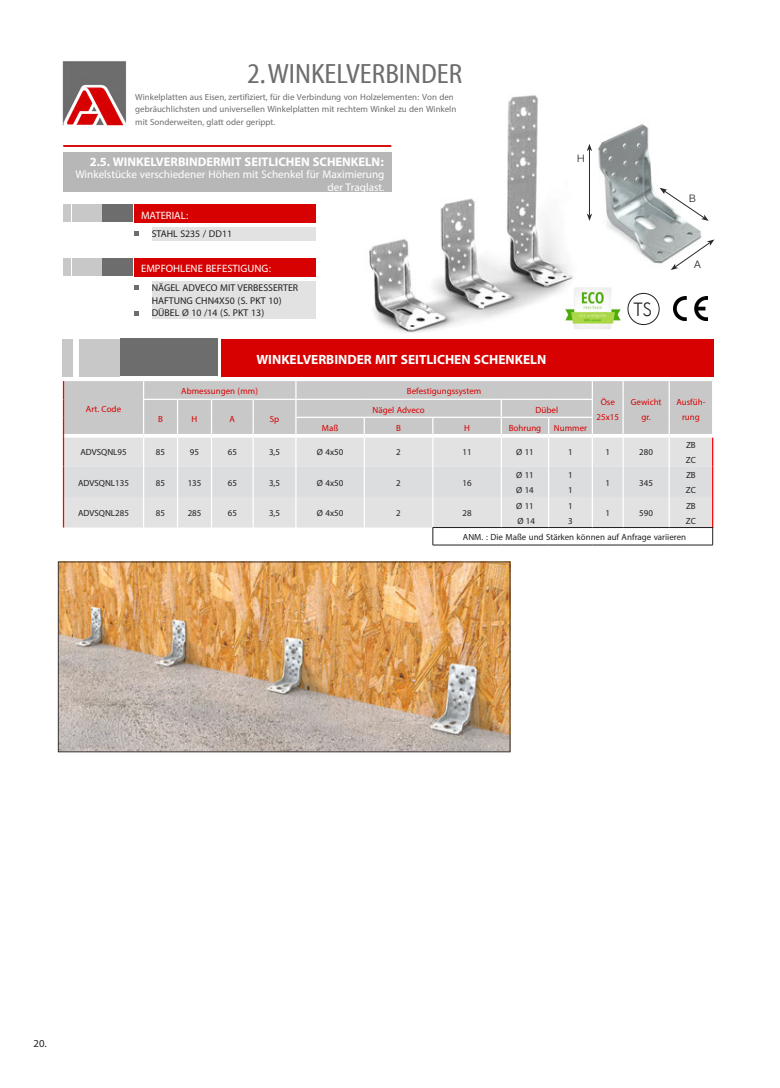
<style>
.page{position:relative;width:780px;height:1088px;background:#fff}
.page>*{position:absolute;margin:0;border:0;box-sizing:border-box;transform-origin:0 0}
.t1{font:28.12px "Myriad Cn Web";color:#6d6d6d}
.t2{font:700 18.75px "Myriad Arabic";color:#fff}
.t3{font:300 18.75px "Futura BT";color:#231f20}
.t4{font:700 17.5px "Myriad Arabic";color:#fff}
.t5{font:15.62px/12.5px "Myriad Arabic";color:#fff;text-align:right}
.t6{font:15px "Myriad Arabic";color:#fff}
.t7{font:15px "Myriad Arabic";color:#231f20}
.t8{font:13.75px/12.5px "Myriad Arabic";color:#231f20}
.t9{font:12.5px/12.5px "Myriad Arabic";color:#6d6d6d}
.t10{font:12.5px "Myriad Arabic";color:#231f20}
.t11{font:12.5px/15px "Myriad Arabic";color:#d70101;text-align:center}
.t12{font:10.5px "Kalinga";color:#231f20}
</style>
<div class="page">
<img style="left:62px;top:61px;width:65px;height:65px">
<img style="left:673px;top:296px;width:34px;height:25px">
<div style="left:63px;top:339px;width:10px;height:37px;background:#c8c8c8"></div>
<div style="left:80px;top:339px;width:40px;height:37px;background:#c8c8c8"></div>
<div style="left:120px;top:339px;width:98px;height:37px;background:#6d6d6d"></div>
<div style="left:221px;top:339px;width:492px;height:37px;background:#d70101"></div>
<img style="left:369px;top:95px;width:191px;height:238px">
<img style="left:517px;top:113px;width:198px;height:178px">
<hr style="left:64px;top:145px;width:326px;height:2px;background:#d80001">
<div style="left:152px;top:227px;width:163px;height:14px;background:#e2e2e2"></div>
<div style="left:152px;top:282px;width:163px;height:37px;background:#e2e2e2"></div>
<div style="left:63px;top:204px;width:8px;height:18px;background:#c8c8c8"></div>
<div style="left:73px;top:204px;width:29px;height:18px;background:#c8c8c8"></div>
<div style="left:102px;top:204px;width:31px;height:18px;background:#6d6d6d"></div>
<div style="left:134px;top:204px;width:181px;height:18px;background:#d70101"></div>
<div style="left:63px;top:258px;width:8px;height:18px;background:#c8c8c8"></div>
<div style="left:73px;top:258px;width:29px;height:18px;background:#c8c8c8"></div>
<div style="left:102px;top:258px;width:31px;height:18px;background:#6d6d6d"></div>
<div style="left:134px;top:258px;width:181px;height:18px;background:#d70101"></div>
<svg style="left:134px;top:231px;width:5px;height:5px"></svg>
<svg style="left:134px;top:285px;width:5px;height:5px"></svg>
<svg style="left:134px;top:311px;width:5px;height:5px"></svg>
<div style="left:63px;top:152px;width:328px;height:40px;background:#b7b7b7"></div>
<img style="left:563px;top:283px;width:58px;height:46px">
<img style="left:60px;top:564px;width:448px;height:186px">
<div style="left:64px;top:497px;width:648px;height:30px;background:#e2e2e2"></div>
<hr style="left:143px;top:497px;width:1px;height:30px;background:#fff">
<hr style="left:177px;top:497px;width:1px;height:30px;background:#fff">
<hr style="left:211px;top:497px;width:1px;height:30px;background:#fff">
<hr style="left:363px;top:497px;width:2px;height:30px;background:#fff">
<hr style="left:432px;top:497px;width:1px;height:30px;background:#fff">
<hr style="left:500px;top:497px;width:2px;height:30px;background:#fff">
<hr style="left:548px;top:497px;width:1px;height:30px;background:#fff">
<hr style="left:591px;top:497px;width:2px;height:30px;background:#fff">
<hr style="left:622px;top:497px;width:1px;height:30px;background:#fff">
<hr style="left:668px;top:497px;width:1px;height:30px;background:#fff">
<hr style="left:712px;top:497px;width:1px;height:30px;background:#f00">
<hr style="left:63px;top:497px;width:1px;height:30px;background:#f00">
<svg style="left:63px;top:381px;width:650px;height:116px;background:#d7d6d7"></svg>
<hr style="left:252px;top:466px;width:2px;height:31px;background:#fff">
<hr style="left:295px;top:466px;width:1px;height:31px;background:#fff">
<hr style="left:252px;top:497px;width:2px;height:30px;background:#fff">
<hr style="left:295px;top:497px;width:1px;height:30px;background:#fff">
<hr style="left:432px;top:527px;width:69px;height:1px;background:#231f20">
<svg style="left:432px;top:528px;width:1px;height:17px"></svg>
<hr style="left:501px;top:527px;width:47px;height:1px;background:#231f20">
<hr style="left:548px;top:527px;width:44px;height:1px;background:#231f20">
<hr style="left:592px;top:527px;width:31px;height:1px;background:#231f20">
<hr style="left:623px;top:527px;width:46px;height:1px;background:#231f20">
<hr style="left:669px;top:527px;width:44px;height:1px;background:#231f20">
<hr style="left:432px;top:545px;width:69px;height:1px;background:#231f20">
<hr style="left:501px;top:545px;width:47px;height:1px;background:#231f20">
<hr style="left:548px;top:545px;width:44px;height:1px;background:#231f20">
<hr style="left:592px;top:545px;width:31px;height:1px;background:#231f20">
<hr style="left:623px;top:545px;width:46px;height:1px;background:#231f20">
<hr style="left:669px;top:545px;width:43px;height:1px;background:#231f20">
<svg style="left:712px;top:528px;width:1px;height:17px"></svg>
<hr style="left:589px;top:149px;width:1px;height:66px;background:#292929">
<svg style="left:586px;top:144px;width:6px;height:7px"></svg>
<svg style="left:586px;top:213px;width:6px;height:8px"></svg>
<svg style="left:659px;top:188px;width:49px;height:33px"></svg>
<svg style="left:670px;top:239px;width:44px;height:31px"></svg>
<div style="left:627px;top:293px;width:32px;height:32px;border:1px solid #231f20;border-radius:50%"></div>
<p class="t1" style="left:247px;top:59px;width:216px">2.WINKELVERBINDER</p>
<p class="t9" style="left:135px;top:91px;width:322px">Winkelplatten aus Eisen, zertifiziert, für die Verbindung von Holzelementen: Von den gebräuchlichsten und universellen Winkelplatten mit rechtem Winkel zu den Winkeln mit Sonderweiten, glatt oder gerippt.</p>
<p class="t4" style="left:90px;top:149px;width:296px">2.5. WINKELVERBINDERMIT SEITLICHEN SCHENKELN:</p>
<p class="t5" style="left:75px;top:168px;width:310px">Winkelstücke verschiedener Höhen mit Schenkel für Maximierung der Traglast.</p>
<p class="t6" style="left:141px;top:205px;width:49px">MATERIAL:</p>
<p class="t8" style="left:152px;top:227px;width:82px">STAHL S235 / DD11</p>
<p class="t6" style="left:141px;top:259px;width:132px">EMPFOHLENE BEFESTIGUNG:</p>
<p class="t8" style="left:152px;top:282px;width:148px">NÄGEL ADVECO MIT VERBESSERTER<br>HAFTUNG CHN4X50 (S. PKT 10)</p>
<p class="t8" style="left:152px;top:307px;width:114px">DÜBEL Ø 10 /14 (S. PKT 13)</p>
<p class="t2" style="left:256px;top:347px;width:291px">WINKELVERBINDER MIT SEITLICHEN SCHENKELN</p>
<p class="t12" style="left:576px;top:152px;width:10px">H</p>
<p class="t3" style="left:633px;top:298px;width:20px">TS</p>
<p class="t12" style="left:689px;top:191px;width:9px">B</p>
<p class="t12" style="left:694px;top:257px;width:8px">A</p>
<p class="t11" style="left:86px;top:402px;width:37px">Art. Code</p>
<p class="t11" style="left:181px;top:384px;width:78px">Abmessungen (mm)</p>
<p class="t11" style="left:407px;top:384px;width:76px">Befestigungssystem</p>
<p class="t11" style="left:600px;top:394px;width:16px">Öse</p>
<p class="t11" style="left:596px;top:409px;width:24px">25x15</p>
<p class="t11" style="left:630px;top:394px;width:32px">Gewicht gr.</p>
<p class="t11" style="left:676px;top:394px;width:30px">Ausfüh-</p>
<p class="t11" style="left:372px;top:402px;width:54px">Nägel Adveco</p>
<p class="t11" style="left:535px;top:402px;width:24px">Dübel</p>
<p class="t11" style="left:158px;top:411px;width:6px">B</p>
<p class="t11" style="left:192px;top:411px;width:7px">H</p>
<p class="t11" style="left:229px;top:411px;width:7px">A</p>
<p class="t11" style="left:270px;top:411px;width:11px">Sp</p>
<p class="t11" style="left:682px;top:409px;width:19px">rung</p>
<p class="t11" style="left:322px;top:420px;width:18px">Maß</p>
<p class="t11" style="left:396px;top:420px;width:6px">B</p>
<p class="t11" style="left:464px;top:420px;width:7px">H</p>
<p class="t11" style="left:508px;top:420px;width:34px">Bohrung</p>
<p class="t11" style="left:554px;top:420px;width:35px">Nummer</p>
<p class="t10" style="left:80px;top:444px;width:48px">ADVSQNL95</p>
<p class="t10" style="left:156px;top:444px;width:11px">85</p>
<p class="t10" style="left:190px;top:444px;width:11px">95</p>
<p class="t10" style="left:228px;top:444px;width:11px">65</p>
<p class="t10" style="left:269px;top:444px;width:13px">3,5</p>
<p class="t10" style="left:317px;top:444px;width:28px">Ø 4x50</p>
<p class="t10" style="left:396px;top:444px;width:6px">2</p>
<p class="t10" style="left:462px;top:444px;width:11px">11</p>
<p class="t10" style="left:516px;top:444px;width:19px">Ø 11</p>
<p class="t10" style="left:568px;top:444px;width:6px">1</p>
<p class="t10" style="left:605px;top:444px;width:6px">1</p>
<p class="t10" style="left:639px;top:444px;width:15px">280</p>
<p class="t10" style="left:78px;top:474px;width:52px">ADVSQNL135</p>
<p class="t10" style="left:156px;top:474px;width:11px">85</p>
<p class="t10" style="left:188px;top:474px;width:15px">135</p>
<p class="t10" style="left:228px;top:474px;width:11px">65</p>
<p class="t10" style="left:269px;top:474px;width:13px">3,5</p>
<p class="t10" style="left:317px;top:474px;width:28px">Ø 4x50</p>
<p class="t10" style="left:396px;top:474px;width:6px">2</p>
<p class="t10" style="left:462px;top:474px;width:11px">16</p>
<p class="t10" style="left:78px;top:505px;width:52px">ADVSQNL285</p>
<p class="t10" style="left:156px;top:505px;width:11px">85</p>
<p class="t10" style="left:188px;top:505px;width:15px">285</p>
<p class="t10" style="left:228px;top:505px;width:11px">65</p>
<p class="t10" style="left:269px;top:505px;width:13px">3,5</p>
<p class="t10" style="left:317px;top:505px;width:28px">Ø 4x50</p>
<p class="t10" style="left:396px;top:505px;width:6px">2</p>
<p class="t10" style="left:462px;top:505px;width:11px">28</p>
<p class="t10" style="left:516px;top:467px;width:19px">Ø 11</p>
<p class="t10" style="left:516px;top:482px;width:19px">Ø 14</p>
<p class="t10" style="left:516px;top:497px;width:19px">Ø 11</p>
<p class="t10" style="left:517px;top:512px;width:19px">Ø 14</p>
<p class="t10" style="left:568px;top:467px;width:6px">1</p>
<p class="t10" style="left:568px;top:482px;width:6px">1</p>
<p class="t10" style="left:568px;top:497px;width:6px">1</p>
<p class="t10" style="left:568px;top:512px;width:6px">3</p>
<p class="t10" style="left:605px;top:474px;width:6px">1</p>
<p class="t10" style="left:639px;top:474px;width:15px">345</p>
<p class="t10" style="left:605px;top:505px;width:6px">1</p>
<p class="t10" style="left:639px;top:505px;width:15px">590</p>
<p class="t10" style="left:686px;top:436px;width:11px">ZB</p>
<p class="t10" style="left:686px;top:451px;width:11px">ZC</p>
<p class="t10" style="left:686px;top:467px;width:11px">ZB</p>
<p class="t10" style="left:686px;top:482px;width:11px">ZC</p>
<p class="t10" style="left:686px;top:497px;width:11px">ZB</p>
<p class="t10" style="left:686px;top:512px;width:11px">ZC</p>
<p class="t10" style="left:463px;top:528px;width:225px">ANM. : Die Maße und Stärken können auf Anfrage variieren</p>
<p class="t7" style="left:34px;top:1033px;width:15px">20.</p>
</div>
